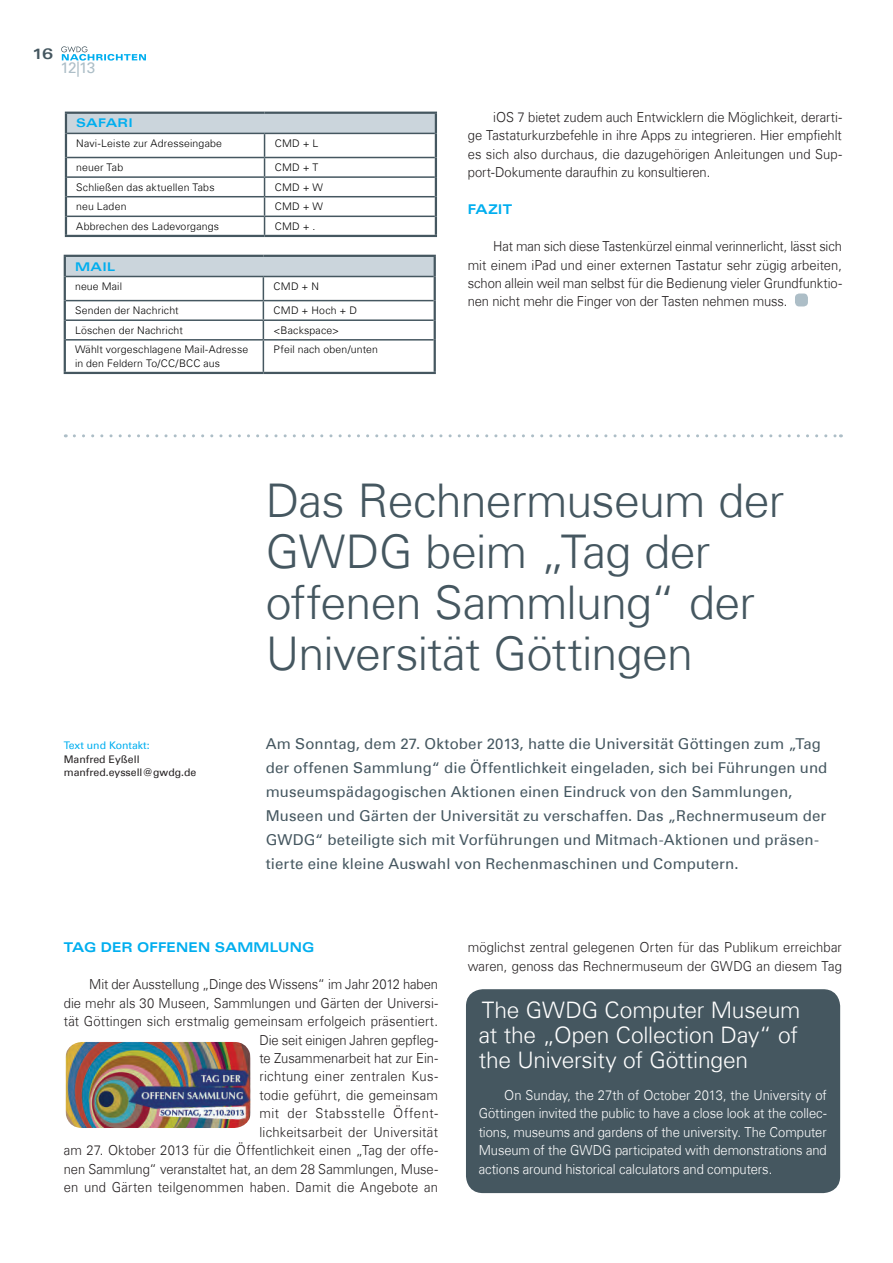
<style>
.page{position:relative;width:893px;height:1263px;background:#fff}
.page>*{position:absolute;margin:0;border:0;box-sizing:border-box;transform-origin:0 0}
.t1{font:300 46.5px/51px "Univers Com 45";letter-spacing:-.015em;color:#455760}
.t2{font:300 22.8px/24.9px "Univers Com 45";letter-spacing:-.01em;color:#fff;text-align:justify}
.t3{font:15.3px "Univers Com 55 Roman";color:#adbec7}
.t4{font:15px/24px "Univers Com 55 Roman";letter-spacing:.01em;color:#455760}
.t5{font:15px "Univers Com 63 Bold Ext";color:#455760}
.t6{font:300 13.8px/18.5px "Univers Com 45";letter-spacing:.005em;color:#231f20;text-align:justify;scale:.94 1}
.t7{font:300 13.8px/18.5px "Univers Com 45";letter-spacing:-.005em;color:#fff;text-align:justify;scale:.94 1}
.t8{font:13.5px "Univers Com 63 Bold Ext";letter-spacing:.01em;color:#00aeef;scale:.94 1}
.t9{font:12px "Univers Com 63 Bold Ext";letter-spacing:.02em;color:#00aeef}
.t10{font:300 10.5px/13.5px "Univers Com 45";letter-spacing:.015em;color:#000}
.t11{font:10.5px/13.5px "Univers Com 55 Roman";color:#231f20}
.t12{font:10.5px "Univers Com 55 Roman";color:#00aeef}
</style>
<div class="page">
<svg style="left:61px;top:46px;width:85px;height:15px"></svg>
<svg style="left:74px;top:434px;width:767px;height:3px"></svg>
<div style="left:66px;top:113px;width:370px;height:20px;background:#cbd5dc"></div>
<hr style="left:65px;top:112px;width:200px;height:2px;background:#455760">
<svg style="left:65px;top:114px;width:2px;height:19px"></svg>
<hr style="left:265px;top:112px;width:172px;height:2px;background:#455760">
<svg style="left:435px;top:114px;width:2px;height:19px"></svg>
<hr style="left:65px;top:133px;width:2px;height:24px;background:#455760">
<hr style="left:435px;top:133px;width:2px;height:24px;background:#455760">
<hr style="left:65px;top:157px;width:2px;height:20px;background:#455760">
<hr style="left:435px;top:157px;width:2px;height:20px;background:#455760">
<hr style="left:65px;top:177px;width:2px;height:20px;background:#455760">
<hr style="left:435px;top:177px;width:2px;height:20px;background:#455760">
<svg style="left:65px;top:197px;width:2px;height:38px"></svg>
<svg style="left:435px;top:197px;width:2px;height:38px"></svg>
<hr style="left:65px;top:235px;width:200px;height:2px;background:#455760">
<hr style="left:265px;top:235px;width:172px;height:2px;background:#455760">
<hr style="left:67px;top:157px;width:198px;height:1px;background:#455760">
<hr style="left:265px;top:157px;width:170px;height:1px;background:#455760">
<hr style="left:67px;top:176px;width:198px;height:2px;background:#455760">
<hr style="left:265px;top:176px;width:170px;height:2px;background:#455760">
<hr style="left:67px;top:196px;width:198px;height:1px;background:#455760">
<hr style="left:265px;top:196px;width:170px;height:1px;background:#455760">
<hr style="left:67px;top:216px;width:198px;height:1px;background:#455760">
<hr style="left:265px;top:216px;width:170px;height:1px;background:#455760">
<svg style="left:264px;top:134px;width:1px;height:101px"></svg>
<hr style="left:67px;top:133px;width:198px;height:1px;background:#455760">
<hr style="left:265px;top:133px;width:170px;height:1px;background:#455760">
<div style="left:466px;top:989px;width:374px;height:204px;background:#455760;border-radius:17px"></div>
<div style="left:65px;top:256px;width:370px;height:20px;background:#cbd5dc"></div>
<hr style="left:64px;top:255px;width:199px;height:2px;background:#455760">
<svg style="left:64px;top:257px;width:2px;height:19px"></svg>
<hr style="left:263px;top:255px;width:173px;height:2px;background:#455760">
<svg style="left:434px;top:257px;width:2px;height:19px"></svg>
<hr style="left:64px;top:276px;width:2px;height:25px;background:#455760">
<hr style="left:434px;top:276px;width:2px;height:25px;background:#455760">
<svg style="left:64px;top:301px;width:2px;height:19px"></svg>
<svg style="left:434px;top:301px;width:2px;height:19px"></svg>
<hr style="left:64px;top:320px;width:2px;height:20px;background:#455760">
<hr style="left:434px;top:320px;width:2px;height:20px;background:#455760">
<hr style="left:64px;top:340px;width:2px;height:32px;background:#455760">
<hr style="left:434px;top:340px;width:2px;height:32px;background:#455760">
<hr style="left:64px;top:372px;width:199px;height:2px;background:#455760">
<hr style="left:263px;top:372px;width:173px;height:2px;background:#455760">
<hr style="left:66px;top:300px;width:197px;height:1px;background:#455760">
<hr style="left:263px;top:300px;width:171px;height:1px;background:#455760">
<hr style="left:66px;top:319px;width:197px;height:2px;background:#455760">
<hr style="left:263px;top:319px;width:171px;height:2px;background:#455760">
<svg style="left:263px;top:277px;width:1px;height:62px"></svg>
<hr style="left:66px;top:339px;width:197px;height:2px;background:#455760">
<hr style="left:263px;top:339px;width:171px;height:2px;background:#455760">
<hr style="left:263px;top:341px;width:1px;height:31px;background:#455760">
<hr style="left:66px;top:276px;width:197px;height:1px;background:#455760">
<hr style="left:263px;top:276px;width:171px;height:1px;background:#455760">
<img style="left:65px;top:1042px;width:186px;height:86px">
<div style="left:795px;top:293px;width:13px;height:13px;background:#adbec7;border-radius:4px"></div>
<p class="t5" style="left:32px;top:45px;width:22px">16</p>
<p class="t3" style="left:61px;top:58px;width:36px">12|13</p>
<p class="t9" style="left:76px;top:116px;width:58px">SAFARI</p>
<p class="t10" style="left:76px;top:136px;width:147px">Navi-Leiste zur Adresseingabe</p>
<p class="t10" style="left:275px;top:136px;width:45px">CMD + L</p>
<p class="t10" style="left:76px;top:161px;width:49px">neuer Tab</p>
<p class="t10" style="left:275px;top:161px;width:45px">CMD + T</p>
<p class="t10" style="left:76px;top:180px;width:140px">Schließen das aktuellen Tabs</p>
<p class="t10" style="left:275px;top:180px;width:50px">CMD + W</p>
<p class="t10" style="left:76px;top:200px;width:52px">neu Laden</p>
<p class="t10" style="left:275px;top:200px;width:50px">CMD + W</p>
<p class="t10" style="left:76px;top:219px;width:144px">Abbrechen des Ladevorgangs</p>
<p class="t10" style="left:275px;top:219px;width:42px">CMD + .</p>
<p class="t9" style="left:75px;top:259px;width:42px">MAIL</p>
<p class="t10" style="left:75px;top:280px;width:49px">neue Mail</p>
<p class="t10" style="left:274px;top:280px;width:47px">CMD + N</p>
<p class="t10" style="left:75px;top:304px;width:105px">Senden der Nachricht</p>
<p class="t10" style="left:274px;top:304px;width:85px">CMD + Hoch + D</p>
<p class="t10" style="left:75px;top:323px;width:109px">Löschen der Nachricht</p>
<p class="t10" style="left:274px;top:323px;width:67px">&lt;Backspace&gt;</p>
<p class="t10" style="left:75px;top:343px;width:175px">Wählt vorgeschlagene Mail-Adresse in den Feldern To/CC/BCC aus</p>
<p class="t10" style="left:274px;top:343px;width:106px">Pfeil nach oben/unten</p>
<p class="t6" style="left:468px;top:108px;width:400px;text-indent:26px">iOS 7 bietet zudem auch Entwicklern die Möglichkeit, derarti&shy;ge Tastaturkurzbefehle in ihre Apps zu integrieren. Hier empfiehlt es sich also durchaus, die dazugehörigen Anleitungen und Sup&shy;port-Dokumente daraufhin zu konsultieren.</p>
<p class="t8" style="left:468px;top:202px;width:49px">FAZIT</p>
<p class="t6" style="left:468px;top:237px;width:400px;text-indent:26px">Hat man sich diese Tastenkürzel einmal verinnerlicht, lässt sich mit einem iPad und einer externen Tastatur sehr zügig arbeiten, schon allein weil man selbst für die Bedienung vieler Grundfunktio&shy;nen nicht mehr die Finger von der Tasten nehmen muss.</p>
<p class="t12" style="left:64px;top:739px;width:87px">Text und Kontakt:</p>
<p class="t11" style="left:64px;top:752px;width:134px">Manfred Eyßell manfred.eyssell@gwdg.de</p>
<h1 class="t1" style="left:266px;top:474px;width:520px">Das Rechnermuseum der<br>GWDG beim „Tag der offenen Sammlung“ der<br>Universität Göttingen</h1>
<p class="t4" style="left:266px;top:732px;width:563px">Am Sonntag, dem 27. Oktober 2013, hatte die Universität Göttingen zum „Tag der offenen Sammlung“ die Öffentlichkeit eingeladen, sich bei Führungen und museumspädagogischen Aktionen einen Eindruck von den Sammlungen, Museen und Gärten der Universität zu verschaffen. Das „Rechnermuseum der GWDG“ beteiligte sich mit Vorführungen und Mitmach-Aktionen und präsen&shy;tierte eine kleine Auswahl von Rechenmaschinen und Computern.</p>
<p class="t8" style="left:64px;top:940px;width:268px">TAG DER OFFENEN SAMMLUNG</p>
<p class="t6" style="left:64px;top:975px;width:400px;text-align:right">Mit der Ausstellung „Dinge des Wissens“ im Jahr 2012 haben<br>die mehr als 30 Museen, Sammlungen und Gärten der Universi&shy;tät Göttingen sich erstmalig gemeinsam erfolgeich präsentiert.<br>Die seit einigen Jahren gepfleg-<br>te Zusammenarbeit hat zur Ein-<br>richtung einer zentralen Kus-<br>todie geführt, die gemeinsam<br>mit der Stabsstelle Öffent-<br>lichkeitsarbeit der Universität<br>am 27. Oktober 2013 für die Öffentlichkeit einen „Tag der offe&shy;nen Sammlung“ veranstaltet hat, an dem 28 Sammlungen, Muse&shy;en und Gärten teilgenommen haben. Damit die Angebote an</p>
<p class="t6" style="left:468px;top:938px;width:400px">möglichst zentral gelegenen Orten für das Publikum erreichbar waren, genoss das Rechnermuseum der GWDG an diesem Tag</p>
<h2 class="t2" style="left:479px;top:998px;width:323px">The GWDG Computer Museum at the „Open Collection Day“ of the University of Göttingen</h2>
<p class="t7" style="left:479px;top:1086px;width:372px;text-indent:26px">On Sunday, the 27th of October 2013, the University of Göttingen invited the public to have a close look at the collec&shy;tions, museums and gardens of the university. The Computer Museum of the GWDG participated with demonstrations and actions around historical calculators and computers.</p>
</div>
